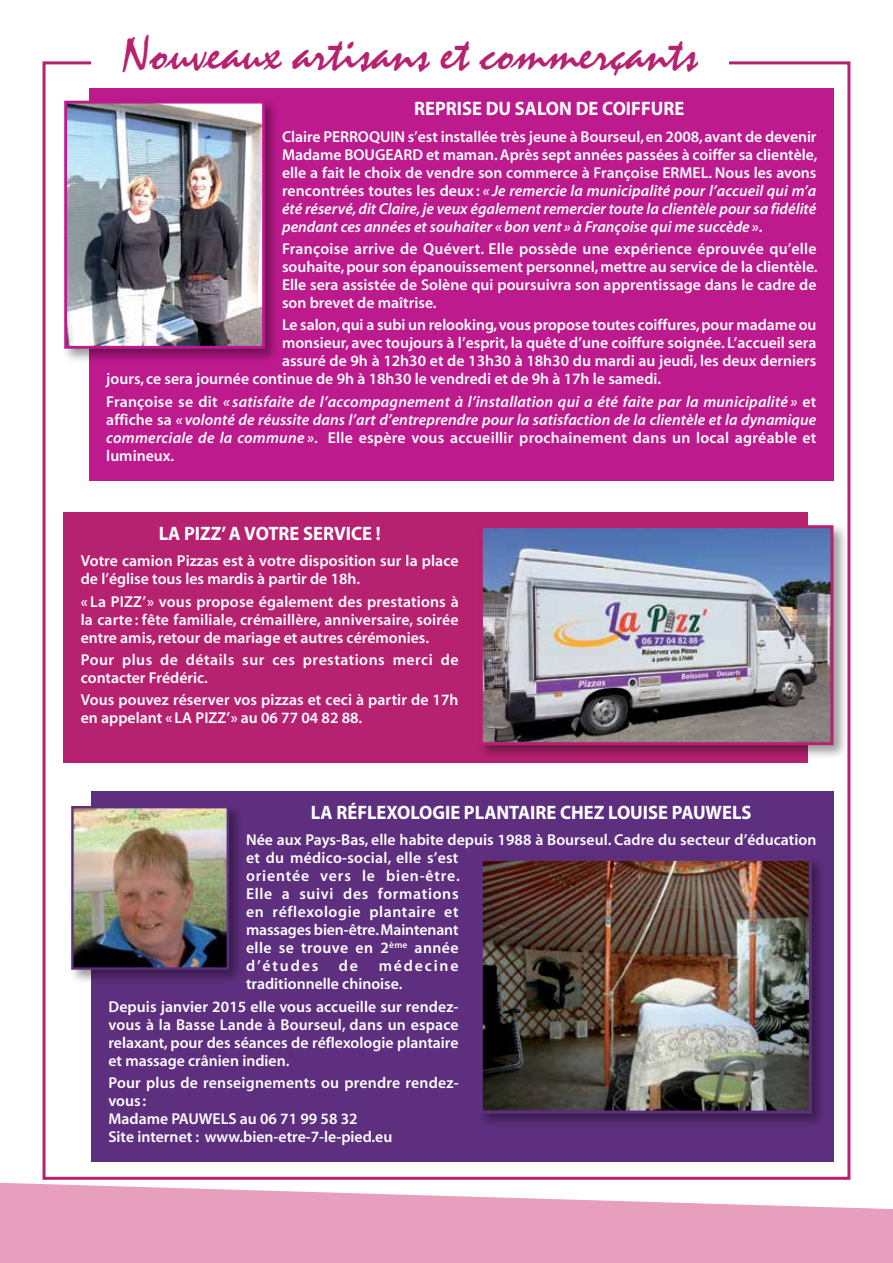
<style>
.page{position:relative;width:893px;height:1263px;background:#fff}
.page>*{position:absolute;margin:0;border:0;box-sizing:border-box;transform-origin:0 0}
.t1{font:48px "Mistral";color:#b72270}
.t2{font:700 19.5px "Myriad Pro";color:#fff;scale:.95 1}
.t3{font:15.75px/18px "Myriad MM 565 600";color:#fff}
.t4{font:15.75px/18px "Myriad MM It 565 600";letter-spacing:.005em;color:#fff;text-align:justify}
.t5{font:15.75px/18px "Myriad MM 565 600";letter-spacing:.03em;color:#fff}
.s1{font-family:"Myriad MM 565 600"}
.s2{font-family:"Myriad MM It 565 600"}
</style>
<div class="page">
<svg style="left:0;top:1183px;width:893px;height:80px;fill:#e89fbd"></svg>
<div style="left:43px;top:61px;width:807px;height:1119px;background:#fff;border:3px solid #b72270"></div>
<div style="left:91px;top:34px;width:638px;height:48px;background:#fff"></div>
<div style="left:91px;top:791px;width:742px;height:370px;background:#5e2f7e"></div>
<div style="left:64px;top:512px;width:744px;height:251px;background:#b72270"></div>
<div style="left:477px;top:522px;width:371px;height:238px;background:#000;opacity:.4"></div>
<img style="left:484px;top:529px;width:345px;height:212px">
<div style="left:480px;top:525px;width:353px;height:220px;border:3px solid #b72270"></div>
<div style="left:68px;top:803px;width:176px;height:182px;background:#000;opacity:.4"></div>
<img style="left:74px;top:809px;width:152px;height:158px">
<div style="left:71px;top:806px;width:158px;height:164px;border:2px solid #5e2f7e"></div>
<div style="left:477px;top:855px;width:350px;height:274px;background:#000;opacity:.4"></div>
<img style="left:484px;top:862px;width:324px;height:247px">
<div style="left:480px;top:858px;width:332px;height:255px;border:3px solid #5e2f7e"></div>
<div style="left:89px;top:88px;width:744px;height:392px;background:#bd1a8d"></div>
<div style="left:61px;top:98px;width:219px;height:266px;background:#000;opacity:.4"></div>
<img style="left:68px;top:105px;width:193px;height:240px">
<div style="left:64px;top:101px;width:201px;height:248px;border:3px solid #bd1a8d"></div>
<h1 class="t1" style="left:123px;top:25px;width:576px">Nouveaux artisans et commerçants</h1>
<p class="t2" style="left:414px;top:96px;width:286px">REPRISE DU SALON DE COIFFURE</p>
<p class="t3" style="left:282px;top:128px;width:537px;text-align:justify">Claire PERROQUIN s’est installée très jeune à Bourseul, en 2008, avant de devenir Madame BOUGEARD et maman. Après sept années passées à coiffer sa clientèle, elle a fait le choix de vendre son commerce à Françoise ERMEL. Nous les avons</p>
<p class="t4" style="left:282px;top:182px;width:536px"><span class="s1">rencontrées toutes les deux :</span> « Je remercie la municipalité pour l’accueil qui m’a été réservé, dit Claire, je veux également remercier toute la clientèle pour sa fidélité pendant ces années et souhaiter «bon vent » à Françoise qui me succède »<span class="s1">.</span></p>
<p class="t3" style="left:282px;top:241px;width:537px;text-align:justify">Françoise arrive de Quévert. Elle possède une expérience éprouvée qu’elle souhaite, pour son épanouissement personnel, mettre au service de la clientèle.<br>Elle sera assistée de Solène qui poursuivra son apprentissage dans le cadre de son brevet de maîtrise.</p>
<p class="t3" style="left:282px;top:317px;width:536px">Le salon, qui a subi un relooking, vous propose toutes coiffures, pour madame ou</p>
<p class="t3" style="left:282px;top:335px;width:536px">monsieur, avec toujours à l’esprit, la quête d’une coiffure soignée. L’accueil sera</p>
<p class="t3" style="left:282px;top:353px;width:536px">assuré de 9h à 12h30 et de 13h30 à 18h30 du mardi au jeudi, les deux derniers</p>
<p class="t3" style="left:106px;top:371px;width:556px">jours, ce sera journée continue de 9h à 18h30 le vendredi et de 9h à 17h le samedi.</p>
<p class="t4" style="left:106px;top:393px;width:712px"><span class="s1">Françoise se dit</span> « satisfaite de l’accompagnement à l’installation qui a été faite par la municipalité » <span class="s1">et affiche sa</span> « volonté de réussite dans l’art d’entreprendre pour la satisfaction de la clientèle et la dynamique</p>
<p class="t3" style="left:106px;top:429px;width:712px"><span class="s2">commerciale de la commune »</span>. Elle espère vous accueillir prochainement dans un local agréable et lumineux.</p>
<p class="t2" style="left:159px;top:520px;width:235px">LA PIZZ’ A VOTRE SERVICE !</p>
<p class="t3" style="left:81px;top:553px;width:379px">Votre camion Pizzas est à votre disposition sur la place de l’église tous les mardis à partir de 18h.</p>
<p class="t3" style="left:81px;top:593px;width:379px;text-align:justify">« La PIZZ’» vous propose également des prestations à la carte : fête familiale, crémaillère, anniversaire, soirée entre amis, retour de mariage et autres cérémonies.</p>
<p class="t5" style="left:81px;top:651px;width:379px">Pour plus de détails sur ces prestations merci de contacter Frédéric.</p>
<p class="t3" style="left:81px;top:692px;width:379px">Vous pouvez réserver vos pizzas et ceci à partir de 17h en appelant «LA PIZZ’» au 06 77 04 82 88.</p>
<p class="t2" style="left:311px;top:800px;width:465px">LA RÉFLEXOLOGIE PLANTAIRE CHEZ LOUISE PAUWELS</p>
<p class="t3" style="left:246px;top:832px;width:572px">Née aux Pays-Bas, elle habite depuis 1988 à Bourseul. Cadre du secteur d’éducation et du médico-social, elle s’est<br>orientée vers le bien-être.<br>Elle a suivi des formations<br>en réflexologie plantaire et<br>massages bien-être. Maintenant<br>elle se trouve en 2<sup>ème</sup> année<br>d’études</p>
<p class="t3" style="left:246px;top:958px;width:214px;text-indent:133px">médecine traditionnelle chinoise.</p>
<p class="t3" style="left:108px;top:998px;width:352px;text-align:justify">Depuis janvier 2015 elle vous accueille sur rendez&shy;vous à la Basse Lande à Bourseul, dans un espace relaxant, pour des séances de réflexologie plantaire et massage crânien indien.</p>
<p class="t3" style="left:108px;top:1074px;width:352px">Pour plus de renseignements ou prendre rendez&shy;vous :<br>Madame PAUWELS au 06 71 99 58 32<br>Site internet : www.bien-etre-7-le-pied.eu</p>
<p class="t3" style="left:339px;top:958px;width:21px">de</p>
</div>
